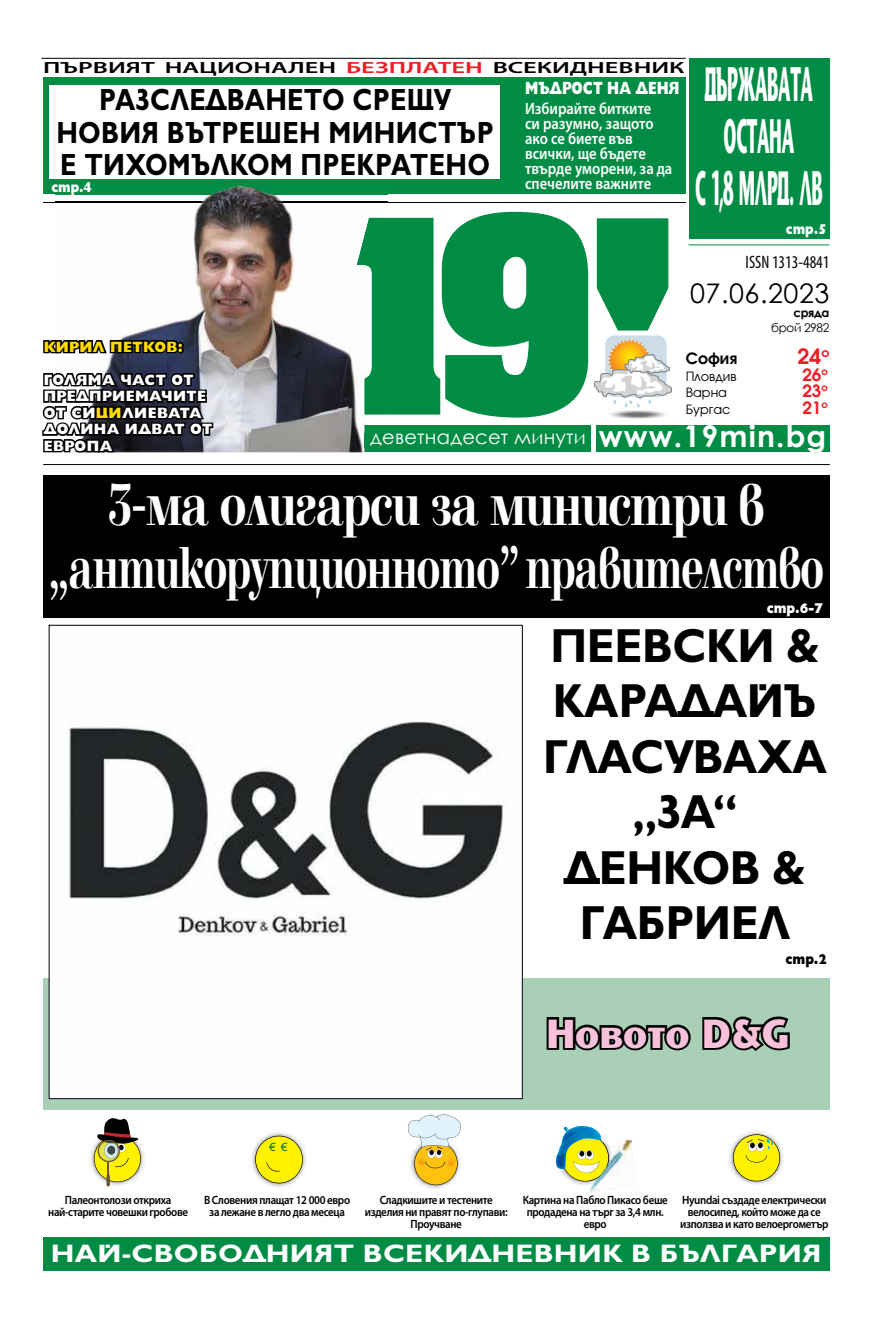
<style>
.page{position:relative;width:893px;height:1340px;background:#fff}
.page>*{position:absolute;margin:0;border:0;box-sizing:border-box;transform-origin:0 0}
.t1{font:700 61.5px/63px "Elfin CYR";letter-spacing:-.025em;color:#fff;text-align:center;scale:.78 1}
.t2{font:48.3px/51.9px "Stone Sans";letter-spacing:-.01em;color:#fff;text-align:center;scale:.35 1}
.t3{font:700 48px/55.5px "Gilt";letter-spacing:-.01em;color:#000;text-align:center;scale:.92 1}
.t4{font:40.5px "Stone Sans";color:#f8c1d9;scale:.94 1}
.t5{font:700 30.75px/32.5px "Gilt";letter-spacing:.01em;color:#000;text-align:center;scale:.84 1}
.t6{font:700 29.85px "Century Gothic";letter-spacing:.04em;color:#fff}
.t7{font:27px "Century Gothic";letter-spacing:.02em;color:#000}
.t8{font:700 25.5px "Gilt";letter-spacing:.01em;color:#fff;scale:1.12 1}
.t9{font:700 22.35px "Avanti CYR";color:#ed1d24}
.t10{font:19.5px "Century Gothic";letter-spacing:.01em;color:#fff}
.t11{font:condensed 18px "Myriad Pro";color:#000;scale:.95 1}
.t12{font:800 17.85px "Gilt";color:#fff;scale:.76 1}
.t13{font:700 17.85px "Avanti CYR";color:#ed1d24}
.t14{font:600 16.5px/15px "Myriad Pro";color:#fff;scale:.88 1}
.t15{font:700 16.35px "Avanti CYR";color:#000}
.t16{font:600 16.2px "Myriad Pro";color:#000;scale:1.63 1}
.t17{font:800 15px/16.5px "Gilt";letter-spacing:.03em;color:#fff;scale:.94 1}
.t18{font:800 15px "Gilt";letter-spacing:.03em;color:#ffda00;scale:.94 1}
.t19{font:800 14.25px "Gilt";color:#fff;scale:.87 1}
.t20{font:800 14.25px "Gilt";color:#fff;scale:.89 1}
.t21{font:800 14.25px "Gilt";color:#000;scale:.89 1}
.t22{font:13.35px "Avanti CYR";color:#000}
.t23{font:600 12px/12px "Myriad Pro";letter-spacing:-.03em;color:#000;text-align:center;scale:.91 1}
.t24{font:12px "Century Gothic";letter-spacing:-.03em;color:#000}
.t25{font:700 12px "Century Gothic";letter-spacing:-.03em;color:#000}
.t26{font:11.4px "Arial";color:#006f3b}
.s1{color:#ed1d24}
.s2{color:#ffda00}
</style>
<div class="page">
<svg style="left:597px;top:218px;width:71px;height:112px;background:#1b9858"></svg>
<div style="left:365px;top:425px;width:465px;height:27px;background:#008c44"></div>
<div style="left:591px;top:420px;width:5px;height:35px;background:#fff"></div>
<hr style="left:43px;top:202px;width:643px;height:1px;background:#000">
<svg style="left:388px;top:212px;width:200px;height:205px"></svg>
<hr style="left:43px;top:464px;width:787px;height:1px;background:#000">
<hr style="left:42px;top:58px;width:644px;height:1px;background:#000">
<hr style="left:689px;top:244px;width:140px;height:1px;background:#008c44">
<div style="left:43px;top:475px;width:786px;height:142px;background:#000"></div>
<div style="left:43px;top:78px;width:643px;height:116px;background:#008c44"></div>
<div style="left:605px;top:335px;width:62px;height:62px;background:#ccdde7;border-radius:9px"></div>
<img style="left:609px;top:410px;width:58px;height:9px">
<img style="left:609px;top:339px;width:40px;height:15px">
<svg style="left:594px;top:354px;width:78px;height:54px"></svg>
<div style="left:50px;top:86px;width:450px;height:93px;background:#fff"></div>
<img style="left:729px;top:1131px;width:54px;height:53px">
<svg style="left:733px;top:1134px;width:47px;height:47px;background:#e4dd3b"></svg>
<img style="left:571px;top:1181px;width:18px;height:4px">
<img style="left:590px;top:1139px;width:43px;height:54px">
<img style="left:589px;top:1141px;width:26px;height:46px">
<svg style="left:556px;top:1126px;width:53px;height:55px"></svg>
<img style="left:252px;top:1132px;width:54px;height:55px">
<svg style="left:255px;top:1135px;width:48px;height:48px;background:#ede434"></svg>
<img style="left:423px;top:1185px;width:24px;height:4px">
<svg style="left:408px;top:1114px;width:53px;height:71px"></svg>
<div style="left:689px;top:58px;width:140px;height:180px;background:#008c44"></div>
<div style="left:43px;top:1236px;width:786px;height:34px;background:#008c44"></div>
<img style="left:56px;top:185px;width:332px;height:267px">
<img style="left:365px;top:414px;width:23px;height:38px">
<img style="left:365px;top:433px;width:23px;height:15px">
<img style="left:56px;top:202px;width:332px;height:1px">
<img style="left:357px;top:218px;width:31px;height:196px">
<svg style="left:43px;top:335px;width:137px;height:21px"></svg>
<div style="left:177px;top:347px;width:7px;height:6px;border:3px solid #000;border-radius:50%"></div>
<div style="left:177px;top:342px;width:7px;height:6px;border:3px solid #000;border-radius:50%"></div>
<svg style="left:42px;top:368px;width:173px;height:85px;background:#323338"></svg>
<div style="left:43px;top:977px;width:786px;height:132px;background:#a9d0b6"></div>
<img style="left:51px;top:721px;width:470px;height:376px">
<svg style="left:546px;top:1017px;width:145px;height:34px"></svg>
<svg style="left:702px;top:1016px;width:88px;height:35px"></svg>
<img style="left:90px;top:1146px;width:54px;height:41px">
<svg style="left:94px;top:1118px;width:47px;height:68px"></svg>
<h3 class="t16" style="left:43px;top:57px;width:395px">ПЪРВИЯТ НАЦИОНАЛЕН <span class="s1">БЕЗПЛАТЕН</span> ВСЕКИДНЕВНИК</h3>
<h3 class="t5" style="left:56px;top:84px;width:522px">РАЗСЛЕДВАНЕТО СРЕЩУ<br>НОВИЯ ВЪТРЕШЕН МИНИСТЪР<br>Е ТИХОМЪЛКОМ ПРЕКРАТЕНО</h3>
<p class="t19" style="left:51px;top:179px;width:48px">стр.4</p>
<h3 class="t12" style="left:525px;top:78px;width:205px">МЪДРОСТ НА ДЕНЯ</h3>
<h3 class="t14" style="left:525px;top:101px;width:169px">Избирайте битките<br>си разумно, защото ако се биете във всички, ще бъдете твърде уморени, за да спечелите важните</h3>
<h2 class="t2" style="left:695px;top:59px;width:366px">ДЪРЖАВАТА<br>ОСТАНА<br>С 1,8 МЛРД. ЛВ</h2>
<p class="t19" style="left:786px;top:221px;width:48px">стр.5</p>
<h3 class="t11" style="left:746px;top:252px;width:90px">ISSN 1313-4841</h3>
<p class="t18" style="left:44px;top:338px;width:150px">КИРИЛ ПЕТКОВ:</p>
<p class="t17" style="left:44px;top:372px;width:181px">ГОЛЯМА ЧАСТ ОТ<br>ПРЕДПРИЕМАЧИТЕ<br>ОТ СИ<span class="s2">ЦИ</span>ЛИЕВАТА<br>ДОЛИНА ИДВАТ ОТ<br>ЕВРОПА</p>
<h3 class="t10" style="left:370px;top:423px;width:217px">деветнадесет минути</h3>
<h3 class="t7" style="left:690px;top:274px;width:141px">07.06.2023</h3>
<p class="t25" style="left:793px;top:304px;width:38px">сряда</p>
<p class="t24" style="left:771px;top:319px;width:60px">брой 2982</p>
<h3 class="t15" style="left:686px;top:348px;width:53px">София</h3>
<h3 class="t9" style="left:797px;top:342px;width:33px">24<sup>о</sup></h3>
<p class="t22" style="left:686px;top:368px;width:52px">Пловдив</p>
<h3 class="t13" style="left:802px;top:363px;width:27px">26<sup>о</sup></h3>
<p class="t22" style="left:686px;top:385px;width:43px">Варна</p>
<h3 class="t13" style="left:802px;top:380px;width:27px">23<sup>о</sup></h3>
<p class="t22" style="left:686px;top:401px;width:46px">Бургас</p>
<h3 class="t13" style="left:802px;top:396px;width:27px">21<sup>о</sup></h3>
<h3 class="t6" style="left:599px;top:413px;width:229px">www.19min.bg</h3>
<h1 class="t1" style="left:48px;top:474px;width:996px">3-ма олигарси за министри в „антикорупционното” правителство</h1>
<p class="t20" style="left:767px;top:600px;width:64px">стр.6-7</p>
<h3 class="t3" style="left:543px;top:618px;width:310px">ПЕЕВСКИ &amp;<br>КАРАДАЙЪ<br>ГЛАСУВАХА “ЗА”<br>ДЕНКОВ &amp;<br>ГАБРИЕЛ</h3>
<p class="t21" style="left:786px;top:951px;width:48px">стр.2</p>
<p class="t26" style="left:269px;top:1139px;width:20px">€ €</p>
<h3 class="t4" style="left:547px;top:1010px;width:259px">Новото D&amp;G</h3>
<p class="t23" style="left:48px;top:1193px;width:155px">Палеонтолози откриха най-старите човешки гробове</p>
<p class="t23" style="left:204px;top:1193px;width:162px">В Словения плащат 12 000 евро за лежане в легло два месеца</p>
<p class="t23" style="left:365px;top:1193px;width:159px">Сладкишите и тестените изделия ни правят по-глупави:<br>Проучване</p>
<p class="t23" style="left:523px;top:1193px;width:161px">Картина на Пабло Пикасо беше продадена на търг за 3,4 млн. евро</p>
<p class="t23" style="left:680px;top:1193px;width:165px">Hyundai създаде електрически велосипед, който може да се използва и като велоергометър</p>
<h3 class="t8" style="left:51px;top:1238px;width:690px">НАЙ-СВОБОДНИЯТ ВСЕКИДНЕВНИК В БЪЛГАРИЯ</h3>
</div>
